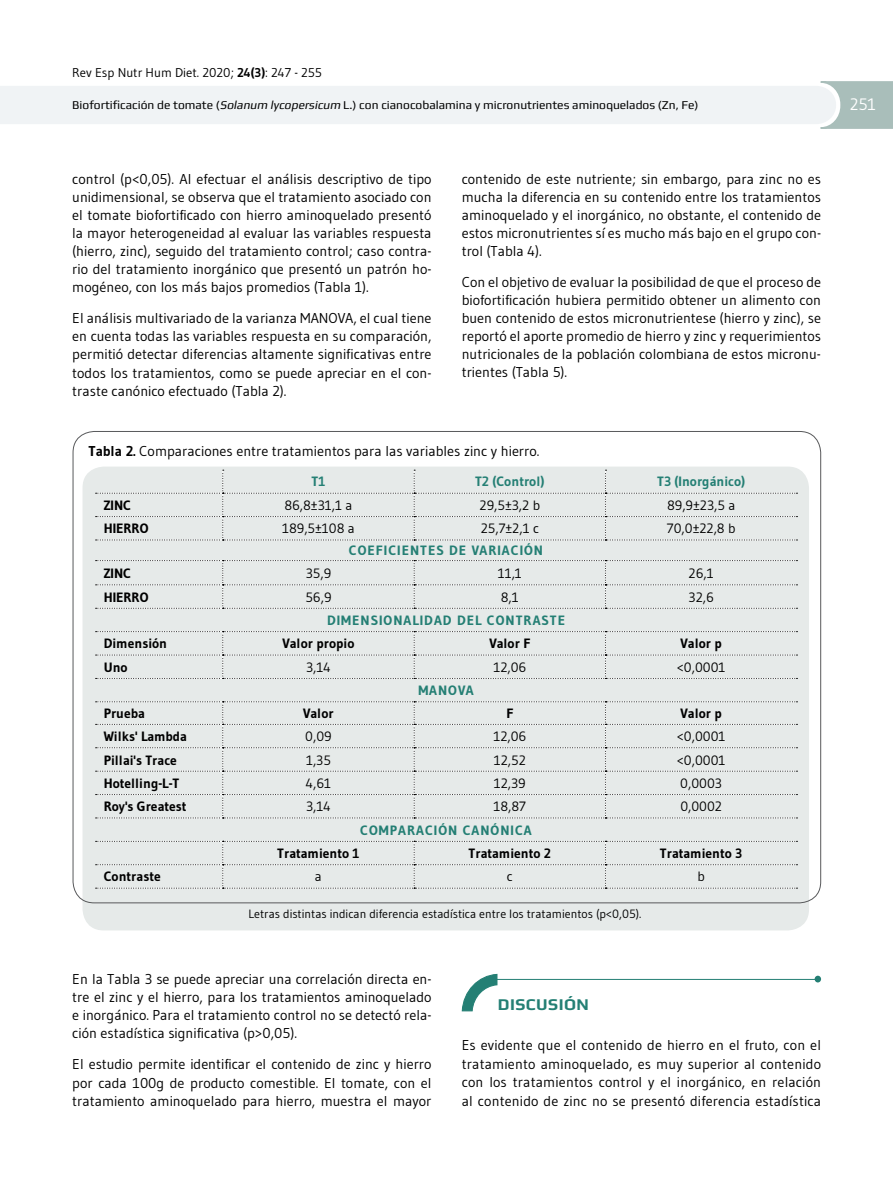
<style>
.page{position:relative;width:893px;height:1191px;background:#fff}
.page>*{position:absolute;margin:0;border:0;box-sizing:border-box;transform-origin:0 0}
.t1{font:700 16.5px "Play";letter-spacing:.03em;color:#247f74}
.t2{font:16.5px "Gudea";color:#fff}
.t3{font:14.25px/18px "Gudea";color:#000;text-align:justify}
.t4{font:700 13.5px "Gudea";color:#000}
.t5{font:13.5px "Gudea";color:#000}
.t6{font:700 13.5px "Gudea";letter-spacing:.075em;color:#247f74}
.t7{font:700 13.5px "Gudea";color:#247f74}
.t8{font:12.75px "Gudea";color:#000}
.t9{font:12px "Play";color:#000}
.t10{font:12px "Gudea";color:#000}
.s1{font-weight:700}
.s2{font-style:italic}
</style>
<div class="page">
<svg style="left:0;top:81px;width:893px;height:48px"></svg>
<hr style="left:491px;top:979px;width:324px;height:1px;background:#247f74">
<div style="left:815px;top:975px;width:6px;height:7px;background:#247f74;border-radius:50%"></div>
<svg style="left:461px;top:973px;width:37px;height:39px"></svg>
<div style="left:83px;top:466px;width:726px;height:464px;background:#e6eae9;border-radius:21px"></div>
<svg style="left:96px;top:470px;width:701px;height:70px"></svg>
<svg style="left:96px;top:560px;width:701px;height:49px"></svg>
<svg style="left:96px;top:631px;width:701px;height:48px"></svg>
<svg style="left:96px;top:701px;width:701px;height:117px"></svg>
<svg style="left:96px;top:841px;width:701px;height:47px"></svg>
<p class="t8" style="left:72px;top:65px;width:251px">Rev Esp Nutr Hum Diet. 2020; <span class="s1">24(3)</span>: 247 - 255</p>
<p class="t9" style="left:72px;top:97px;width:628px">Biofortificación de tomate (<span class="s2">Solanum lycopersicum</span> L.) con cianocobalamina y micronutrientes aminoquelados (Zn, Fe)</p>
<p class="t2" style="left:850px;top:94px;width:28px">251</p>
<p class="t3" style="left:72px;top:170px;width:361px">control (p&lt;0,05). Al efectuar el análisis descriptivo de tipo unidimensional, se observa que el tratamiento asociado con el tomate biofortificado con hierro aminoquelado presentó la mayor heterogeneidad al evaluar las variables respuesta (hierro, zinc), seguido del tratamiento control; caso contra&shy;rio del tratamiento inorgánico que presentó un patrón ho&shy;mogéneo, con los más bajos promedios (Tabla 1).</p>
<p class="t3" style="left:72px;top:309px;width:361px">El análisis multivariado de la varianza MANOVA, el cual tiene en cuenta todas las variables respuesta en su comparación, permitió detectar diferencias altamente significativas entre todos los tratamientos, como se puede apreciar en el con&shy;traste canónico efectuado (Tabla 2).</p>
<p class="t3" style="left:462px;top:170px;width:361px">contenido de este nutriente; sin embargo, para zinc no es mucha la diferencia en su contenido entre los tratamientos aminoquelado y el inorgánico, no obstante, el contenido de estos micronutrientes sí es mucho más bajo en el grupo con&shy;trol (Tabla 4).</p>
<p class="t3" style="left:462px;top:273px;width:361px">Con el objetivo de evaluar la posibilidad de que el proceso de biofortificación hubiera permitido obtener un alimento con buen contenido de estos micronutrientese (hierro y zinc), se reportó el aporte promedio de hierro y zinc y requerimientos nutricionales de la población colombiana de estos micronu&shy;trientes (Tabla 5).</p>
<p class="t3" style="left:89px;top:441px;width:452px"><span class="s1">Tabla 2.</span> Comparaciones entre tratamientos para las variables zinc y hierro.</p>
<p class="t6" style="left:312px;top:473px;width:15px">T1</p>
<p class="t7" style="left:475px;top:473px;width:71px">T2 (Control)</p>
<p class="t7" style="left:657px;top:473px;width:89px">T3 (Inorgánico)</p>
<p class="t4" style="left:104px;top:497px;width:29px">ZINC</p>
<p class="t5" style="left:284px;top:497px;width:70px">86,8±31,1 a</p>
<p class="t5" style="left:480px;top:497px;width:62px">29,5±3,2 b</p>
<p class="t5" style="left:667px;top:497px;width:70px">89,9±23,5 a</p>
<p class="t4" style="left:104px;top:520px;width:46px">HIERRO</p>
<p class="t5" style="left:282px;top:520px;width:74px">189,5±108 a</p>
<p class="t5" style="left:481px;top:520px;width:60px">25,7±2,1 c</p>
<p class="t5" style="left:667px;top:520px;width:70px">70,0±22,8 b</p>
<p class="t6" style="left:349px;top:542px;width:196px">COEFICIENTES DE VARIACIÓN</p>
<p class="t4" style="left:104px;top:564px;width:29px">ZINC</p>
<p class="t5" style="left:306px;top:564px;width:27px">35,9</p>
<p class="t5" style="left:498px;top:564px;width:26px">11,1</p>
<p class="t5" style="left:689px;top:564px;width:27px">26,1</p>
<p class="t4" style="left:104px;top:588px;width:46px">HIERRO</p>
<p class="t5" style="left:305px;top:588px;width:28px">56,9</p>
<p class="t5" style="left:501px;top:588px;width:20px">8,1</p>
<p class="t5" style="left:688px;top:588px;width:27px">32,6</p>
<p class="t6" style="left:327px;top:612px;width:240px">DIMENSIONALIDAD DEL CONTRASTE</p>
<p class="t4" style="left:104px;top:635px;width:65px">Dimensión</p>
<p class="t4" style="left:282px;top:635px;width:74px">Valor propio</p>
<p class="t4" style="left:489px;top:635px;width:42px">Valor F</p>
<p class="t4" style="left:680px;top:635px;width:43px">Valor p</p>
<p class="t4" style="left:104px;top:658px;width:25px">Uno</p>
<p class="t5" style="left:306px;top:658px;width:26px">3,14</p>
<p class="t5" style="left:493px;top:658px;width:34px">12,06</p>
<p class="t5" style="left:677px;top:658px;width:50px">&lt;0,0001</p>
<p class="t6" style="left:418px;top:682px;width:57px">MANOVA</p>
<p class="t4" style="left:104px;top:705px;width:43px">Prueba</p>
<p class="t4" style="left:303px;top:705px;width:32px">Valor</p>
<p class="t4" style="left:506px;top:705px;width:8px">F</p>
<p class="t4" style="left:680px;top:705px;width:43px">Valor p</p>
<p class="t4" style="left:104px;top:728px;width:85px">Wilks' Lambda</p>
<p class="t5" style="left:305px;top:728px;width:28px">0,09</p>
<p class="t5" style="left:493px;top:728px;width:34px">12,06</p>
<p class="t5" style="left:677px;top:728px;width:50px">&lt;0,0001</p>
<p class="t4" style="left:104px;top:751px;width:75px">Pillai's Trace</p>
<p class="t5" style="left:306px;top:751px;width:26px">1,35</p>
<p class="t5" style="left:494px;top:751px;width:33px">12,52</p>
<p class="t5" style="left:677px;top:751px;width:50px">&lt;0,0001</p>
<p class="t4" style="left:104px;top:774px;width:77px">Hotelling-L-T</p>
<p class="t5" style="left:306px;top:774px;width:27px">4,61</p>
<p class="t5" style="left:494px;top:774px;width:34px">12,39</p>
<p class="t5" style="left:680px;top:774px;width:43px">0,0003</p>
<p class="t4" style="left:104px;top:798px;width:84px">Roy's Greatest</p>
<p class="t5" style="left:306px;top:798px;width:26px">3,14</p>
<p class="t5" style="left:493px;top:798px;width:34px">18,87</p>
<p class="t5" style="left:680px;top:798px;width:43px">0,0002</p>
<p class="t6" style="left:360px;top:821px;width:173px">COMPARACIÓN CANÓNICA</p>
<p class="t4" style="left:277px;top:845px;width:84px">Tratamiento 1</p>
<p class="t4" style="left:469px;top:845px;width:84px">Tratamiento 2</p>
<p class="t4" style="left:660px;top:845px;width:84px">Tratamiento 3</p>
<p class="t4" style="left:104px;top:868px;width:58px">Contraste</p>
<p class="t5" style="left:315px;top:868px;width:8px">a</p>
<p class="t5" style="left:507px;top:868px;width:7px">c</p>
<p class="t5" style="left:697px;top:868px;width:9px">b</p>
<p class="t10" style="left:249px;top:906px;width:394px">Letras distintas indican diferencia estadística entre los tratamientos (p&lt;0,05).</p>
<p class="t3" style="left:72px;top:969px;width:361px">En la Tabla 3 se puede apreciar una correlación directa en&shy;tre el zinc y el hierro, para los tratamientos aminoquelado e inorgánico. Para el tratamiento control no se detectó rela&shy;ción estadística significativa (p&gt;0,05).</p>
<p class="t3" style="left:72px;top:1055px;width:361px">El estudio permite identificar el contenido de zinc y hierro por cada 100g de producto comestible. El tomate, con el tratamiento aminoquelado para hierro, muestra el mayor</p>
<p class="t1" style="left:498px;top:994px;width:93px">DISCUSIÓN</p>
<p class="t3" style="left:462px;top:1036px;width:361px;line-height:18.5px">Es evidente que el contenido de hierro en el fruto, con el tratamiento aminoquelado, es muy superior al contenido con los tratamientos control y el inorgánico, en relación al contenido de zinc no se presentó diferencia estadística</p>
</div>
